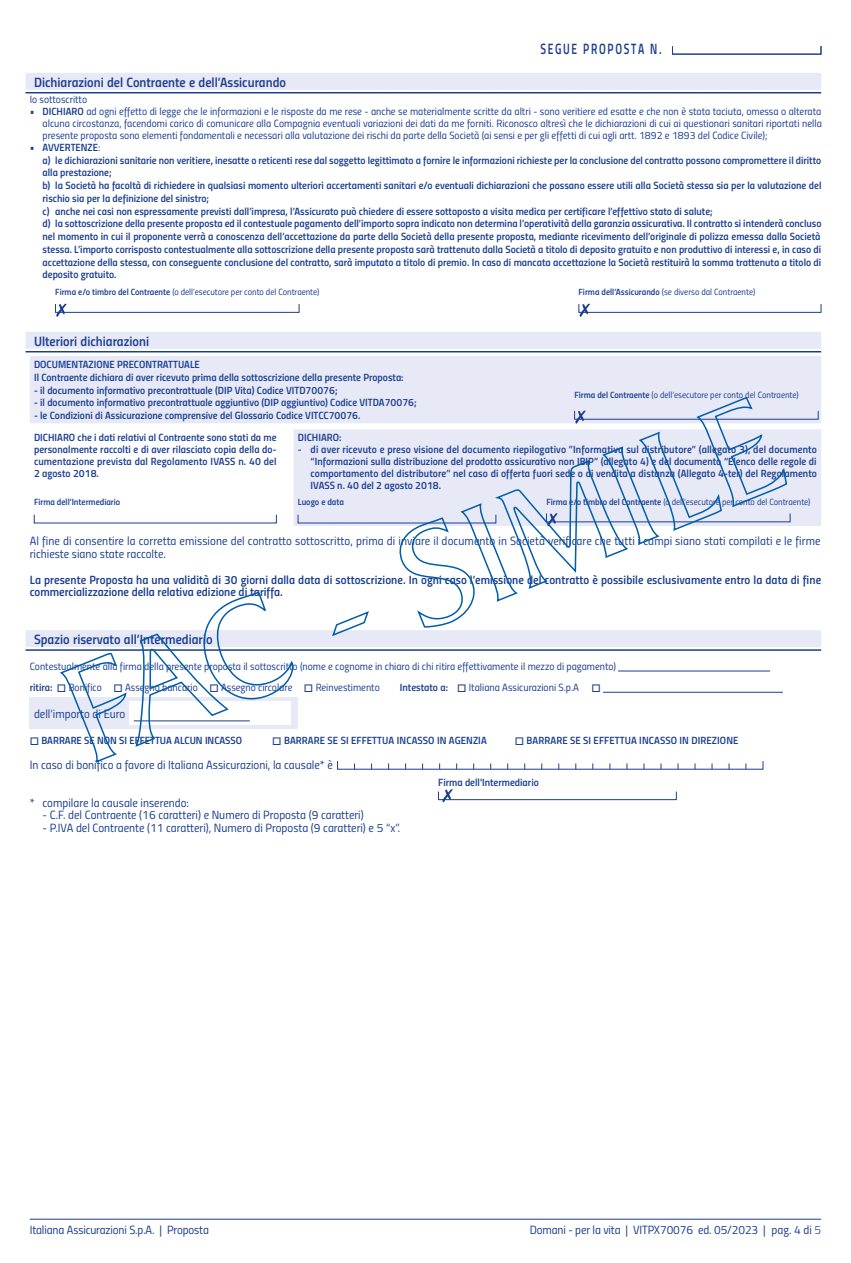
<style>
.page{position:relative;width:851px;height:1263px;background:#fff}
.page>*{position:absolute;margin:0;border:0;box-sizing:border-box;transform-origin:0 0}
.t1{font:15px "Titillium Semibold Upright";letter-spacing:.15em;color:#1b3e90;scale:.75 1}
.t2{font:13.5px "Titillium Semibold Upright";color:#1b3e90}
.t3{font:12px/12.8px "Titillium Regular Upright";color:#1b3e90}
.t4{font:12px/12.8px "Titillium Semibold Upright";letter-spacing:.005em;color:#1b3e90}
.t5{font:10.5px/12.8px "Titillium Semibold Upright";color:#1b3e90}
.t6{font:10.5px/12px "Titillium Regular Upright";color:#1b3e90;text-align:justify}
.t7{font:9px "Titillium Regular Upright";color:#1b3e90}
.t8{font:9px "Titillium Semibold Upright";color:#1b3e90}
.s1{font-family:"Titillium Semibold Upright"}
.s2{font-family:"Titillium Regular Upright"}
.s3{font-family:"Titillium Light Upright"}
</style>
<div class="page">
<hr style="left:30px;top:1219px;width:791px;height:1px;background:#1b3e90">
<div style="left:26px;top:73px;width:795px;height:17px;background:#e8e9f6"></div>
<hr style="left:26px;top:92px;width:795px;height:1px;background:#1b3e90">
<div style="left:26px;top:332px;width:795px;height:17px;background:#e8e9f6"></div>
<hr style="left:26px;top:351px;width:795px;height:1px;background:#1b3e90">
<div style="left:26px;top:630px;width:795px;height:17px;background:#e8e9f6"></div>
<hr style="left:26px;top:649px;width:795px;height:2px;background:#1b3e90">
<div style="left:55px;top:304px;width:244px;height:9px;border:1px solid #1b3e90"></div>
<svg style="left:56px;top:304px;width:11px;height:13px"></svg>
<div style="left:578px;top:304px;width:243px;height:9px;border:1px solid #1b3e90"></div>
<svg style="left:579px;top:304px;width:11px;height:13px"></svg>
<div style="left:30px;top:356px;width:791px;height:67px;background:#e8e9f6"></div>
<div style="left:787px;top:429px;width:34px;height:97px;background:#e8e9f6"></div>
<div style="left:30px;top:697px;width:268px;height:32px;background:#e8e9f6"></div>
<div style="left:438px;top:791px;width:238px;height:9px;border:1px solid #1b3e90"></div>
<svg style="left:442px;top:789px;width:10px;height:13px"></svg>
<svg style="left:60px;top:397px;width:727px;height:366px"></svg>
<h1 class="t1" style="left:540px;top:37px;width:163px">SEGUE PROPOSTA N.</h1>
<p class="t2" style="left:34px;top:72px;width:253px">Dichiarazioni del Contraente e dell’Assicurando</p>
<p class="t6" style="left:30px;top:93px;width:59px">Io sottoscritto</p>
<p class="t6" style="left:43px;top:105px;width:780px;text-indent:-13px">• <span class="s1">DICHIARO</span> ad ogni effetto di legge che le informazioni e le risposte da me rese - anche se materialmente scritte da altri - sono veritiere ed esatte e che non è stata taciuta, omessa o alterata alcuna circostanza, facendomi carico di comunicare alla Compagnia eventuali variazioni dei dati da me forniti. Riconosco altresì che le dichiarazioni di cui ai questionari sanitari riportati nella presente proposta sono elementi fondamentali e necessari alla valutazione dei rischi da parte della Società (ai sensi e per gli effetti di cui agli artt. 1892 e 1893 del Codice Civile);</p>
<p class="t5" style="left:43px;top:140px;width:780px;text-indent:-13px"><span class="s2">•</span> AVVERTENZE<span class="s2">:<br></span>a) le dichiarazioni sanitarie non veritiere, inesatte o reticenti rese dal soggetto legittimato a fornire le informazioni richieste per la conclusione del contratto possono compromettere il diritto alla prestazione;<br>b) la Società ha facoltà di richiedere in qualsiasi momento ulteriori accertamenti sanitari e/o eventuali dichiarazioni che possano essere utili alla Società stessa sia per la valutazione del rischio sia per la definizione del sinistro;<br>c) anche nei casi non espressamente previsti dall’impresa, l’Assicurato può chiedere di essere sottoposto a visita medica per certificare l’effettivo stato di salute;<br>d) la sottoscrizione della presente proposta ed il contestuale pagamento dell’importo sopra indicato non determina l’operatività della garanzia assicurativa. Il contratto si intenderà concluso nel momento in cui il proponente verrà a conoscenza dell’accettazione da parte della Società della presente proposta, mediante ricevimento dell’originale di polizza emessa dalla Società stessa. L’importo corrisposto contestualmente alla sottoscrizione della presente proposta sarà trattenuto dalla Società a titolo di deposito gratuito e non produttivo di interessi e, in caso di accettazione della stessa, con conseguente conclusione del contratto, sarà imputato a titolo di premio. In caso di mancata accettazione la Società restituirà la somma trattenuta a titolo di deposito gratuito.</p>
<p class="t7" style="left:55px;top:286px;width:266px"><span class="s1">Firma e/o timbro del Contraente</span> (o dell’esecutore per conto del Contraente)</p>
<p class="t7" style="left:578px;top:286px;width:178px"><span class="s1">Firma dell’Assicurando</span> (se diverso dal Contraente)</p>
<p class="t2" style="left:34px;top:331px;width:116px">Ulteriori dichiarazioni</p>
<p class="t5" style="left:34px;top:357px;width:371px">DOCUMENTAZIONE PRECONTRATTUALE<br>Il Contraente dichiara di aver ricevuto prima della sottoscrizione della presente Proposta:</p>
<p class="t5" style="left:34px;top:383px;width:305px">- il documento informativo precontrattuale (DIP Vita) Codice VITD70076;</p>
<p class="t5" style="left:34px;top:396px;width:384px">- il documento informativo precontrattuale aggiuntivo (DIP aggiuntivo) Codice VITDA70076;</p>
<p class="t5" style="left:34px;top:408px;width:328px">- le Condizioni di Assicurazione comprensive del Glossario Codice VITCC70076.</p>
<p class="t7" style="left:574px;top:388px;width:226px"><span class="s1">Firma del Contraente</span> (o dell’esecutore per conto del Contraente)</p>
<p class="t5" style="left:34px;top:431px;width:244px;line-height:12px;text-align:justify">DICHIARO che i dati relativi al Contraente sono stati da me personalmente raccolti e di aver rilasciato copia della do&shy;cumentazione prevista dal Regolamento IVASS n. 40 del 2 agosto 2018.</p>
<p class="t5" style="left:298px;top:431px;width:45px">DICHIARO:</p>
<p class="t5" style="left:310px;top:443px;width:508px;line-height:12px;text-align:justify;text-indent:-13px">- di aver ricevuto e preso visione del documento riepilogativo ”Informativa sul distributore” (allegato 3), del documento “Informazioni sulla distribuzione del prodotto assicurativo non IBIP” (allegato 4) e del documento “Elenco delle regole di comportamento del distributore” nel caso di offerta fuori sede o di vendita a distanza (Allegato 4-ter) del Regolamento IVASS n. 40 del 2 agosto 2018.</p>
<p class="t8" style="left:34px;top:495px;width:88px">Firma dell’Intermediario</p>
<p class="t8" style="left:298px;top:495px;width:48px">Luogo e data</p>
<p class="t7" style="left:546px;top:495px;width:266px"><span class="s1">Firma e/o timbro del Contraente</span> (o dell’esecutore per conto del Contraente)</p>
<p class="t3" style="left:30px;top:534px;width:792px">Al fine di consentire la corretta emissione del contratto sottoscritto, prima di inviare il documento in Società verificare che tutti i campi siano stati compilati e le firme richieste siano state raccolte.</p>
<p class="t4" style="left:30px;top:572px;width:792px">La presente Proposta ha una validità di 30 giorni dalla data di sottoscrizione. In ogni caso l’emissione del contratto è possibile esclusivamente entro la data di fine commercializzazione della relativa edizione di tariffa.</p>
<p class="t2" style="left:34px;top:629px;width:180px">Spazio riservato all’Intermediario</p>
<p class="t6" style="left:30px;top:655px;width:587px;line-height:21.3px">Contestualmente alla firma della presente proposta il sottoscritto (nome e cognome in chiaro di chi ritira effettivamente il mezzo di pagamento) <span class="s1">ritira:</span> □ Bonifico □ Assegno bancario □ Assegno circolare □ Reinvestimento</p>
<p class="t6" style="left:400px;top:680px;width:202px"><span class="s1">Intestato a:</span> □ Italiana Assicurazioni S.p.A □</p>
<p class="t3" style="left:34px;top:707px;width:93px">dell’importo di Euro</p>
<p class="t5" style="left:30px;top:733px;width:214px">□ BARRARE SE NON SI EFFETTUA ALCUN INCASSO</p>
<p class="t5" style="left:272px;top:733px;width:216px">□ BARRARE SE SI EFFETTUA INCASSO IN AGENZIA</p>
<p class="t5" style="left:514px;top:733px;width:225px">□ BARRARE SE SI EFFETTUA INCASSO IN DIREZIONE</p>
<p class="t3" style="left:30px;top:758px;width:304px">In caso di bonifico a favore di Italiana Assicurazioni, la causale* è</p>
<p class="t5" style="left:438px;top:776px;width:102px">Firma dell'Intermediario</p>
<p class="t3" style="left:30px;top:795px;width:161px">* compilare la causale inserendo:</p>
<p class="t3" style="left:43px;top:808px;width:322px">- C.F. del Contraente (16 caratteri) e Numero di Proposta (9 caratteri)</p>
<p class="t3" style="left:43px;top:821px;width:359px">- P.IVA del Contraente (11 caratteri), Numero di Proposta (9 caratteri) e 5 “x”.</p>
<p class="t3" style="left:30px;top:1222px;width:181px">Italiana Assicurazioni S.p.A. | Proposta</p>
<p class="t3" style="left:529px;top:1222px;width:293px">Domani - per la vita | VITPX70076 ed. 05/2023 | pag. 4 di <span class="s3">5</span></p>
</div>
